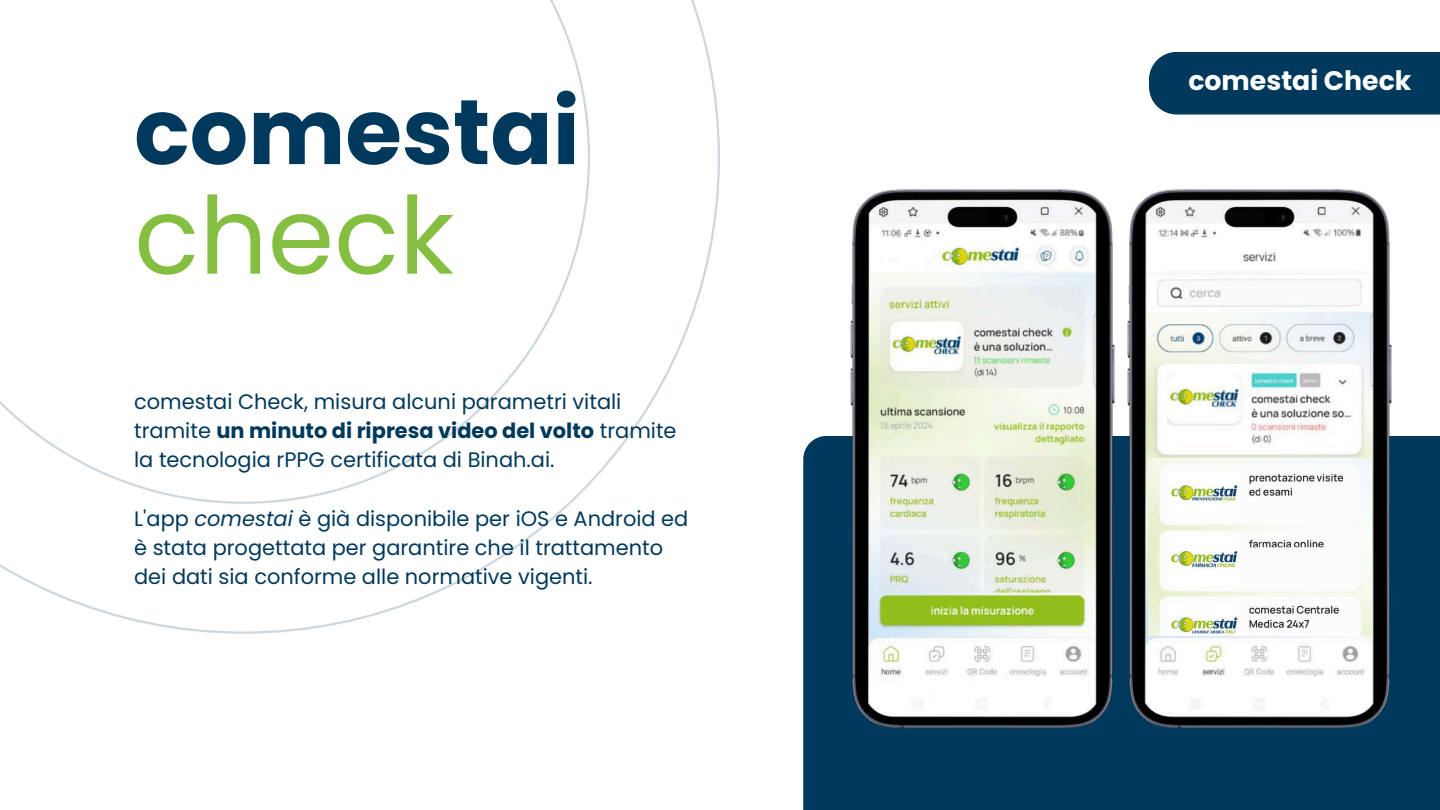
<style>
.page{position:relative;width:1440px;height:810px;background:#fff}
.page>*{position:absolute;margin:0;border:0;box-sizing:border-box;transform-origin:0 0}
.t1{font:107.1px "Poppins";color:#85bf41}
.t2{font:700 91.8px "Poppins";color:#00395c}
.t3{font:700 26.8px "Poppins";color:#fff}
.t4{font:20.9px/29.2px "Poppins";color:#00395c}
.s1{font-weight:700}
.s2{font-style:italic}
</style>
<div class="page">
<svg style="left:0;top:0;width:720px;height:634px"></svg>
<svg style="left:0;top:0;width:590px;height:504px"></svg>
<div style="left:803px;top:436px;width:637px;height:374px;background:#00395c"></div>
<img style="left:1127px;top:189px;width:264px;height:540px">
<img style="left:851px;top:189px;width:264px;height:540px">
<div style="left:1149px;top:52px;width:291px;height:63px;background:#00395c"></div>
<img style="left:1149px;top:459px;width:223px;height:176px">
<h2 class="t2" style="left:134px;top:68px;width:447px">comestai</h2>
<h1 class="t1" style="left:134px;top:161px;width:322px">check</h1>
<p class="t4" style="left:134px;top:387px;width:544px">comestai Check, misura alcuni parametri vitali tramite <span class="s1">un minuto di ripresa video del volto</span> tramite la tecnologia rPPG certificata di Binah.ai.</p>
<p class="t4" style="left:134px;top:504px;width:556px">L'app <span class="s2">comestai</span> è già disponibile per iOS e Android ed è stata progettata per garantire che il trattamento dei dati sia conforme alle normative vigenti.</p>
<p class="t3" style="left:1188px;top:61px;width:225px">comestai Check</p>
</div>
